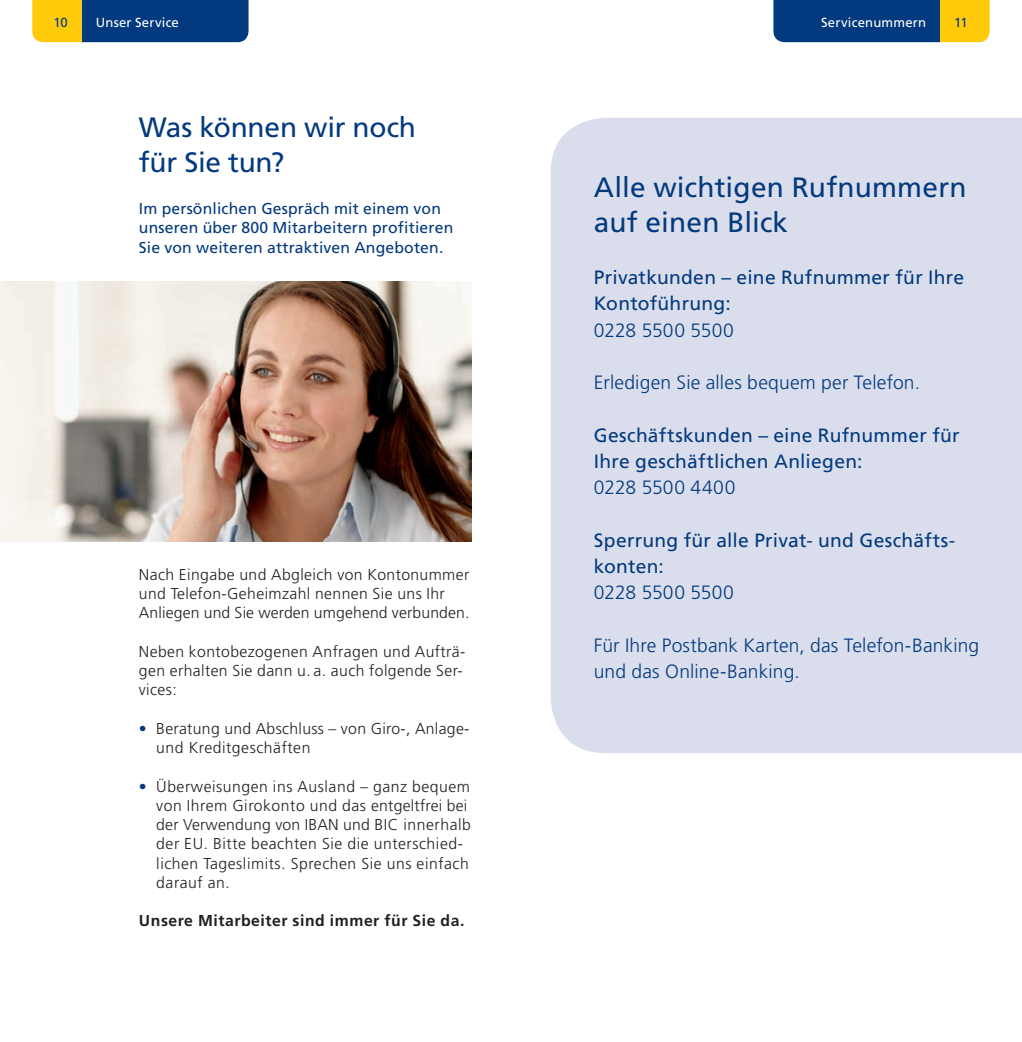
<style>
.page{position:relative;width:1022px;height:1042px;background:#fff}
.page>*{position:absolute;margin:0;border:0;box-sizing:border-box;transform-origin:0 0}
.t1{font:28px/35px "Frutiger LT Std";color:#03397e}
.t2{font:19.25px/26.2px "Frutiger LT Std";letter-spacing:.015em;color:#03397e}
.t3{font:300 19.25px/26.2px "Frutiger LT Std";letter-spacing:.01em;color:#03397e}
.t4{font:300 15.75px/19.2px "Frutiger LT Std";letter-spacing:.025em;color:#231f20}
.t5{font:15.75px/19.2px "Frutiger LT Std";letter-spacing:.01em;color:#03397e}
.t6{font:700 15.75px "Frutiger LT Std";letter-spacing:.035em;color:#231f20}
.t7{font:13.12px "Frutiger LT Std";letter-spacing:.02em;color:#fff}
.t8{font:13.12px "Frutiger LT Std";color:#03397e}
.s1{color:#03397e}
</style>
<div class="page">
<div style="left:551px;top:118px;width:471px;height:635px;background:#dadeec"></div>
<img style="left:0;top:281px;width:471px;height:260px">
<svg style="left:773px;top:0;width:217px;height:42px;background:#3d5b64"></svg>
<svg style="left:32px;top:0;width:217px;height:42px;background:#3d5b64"></svg>
<p class="t8" style="left:54px;top:15px;width:16px">10</p>
<p class="t7" style="left:96px;top:15px;width:85px">Unser Service</p>
<p class="t7" style="left:821px;top:15px;width:107px">Servicenummern</p>
<p class="t8" style="left:954px;top:15px;width:15px">11</p>
<h1 class="t1" style="left:139px;top:110px;width:279px">Was können wir noch für Sie tun?</h1>
<p class="t5" style="left:139px;top:199px;width:316px">Im persönlichen Gespräch mit einem von unseren über 800 Mitarbeitern profitieren<br>Sie von weiteren attraktiven Angeboten.</p>
<p class="t4" style="left:139px;top:565px;width:332px">Nach Eingabe und Abgleich von Kontonummer und Telefon-Geheimzahl nennen Sie uns Ihr<br>Anliegen und Sie werden umgehend verbunden.</p>
<p class="t4" style="left:139px;top:642px;width:328px">Neben kontobezogenen Anfragen und Aufträ&shy;gen erhalten Sie dann u. a. auch folgende Ser&shy;vices:</p>
<p class="t4" style="left:156px;top:719px;width:315px;text-indent:-17px"><span class="s1">•</span> Beratung und Abschluss – von Giro-, Anlage&shy;und Kreditgeschäften</p>
<p class="t4" style="left:156px;top:777px;width:316px;text-indent:-17px"><span class="s1">•</span> Überweisungen ins Ausland – ganz bequem von Ihrem Girokonto und das entgeltfrei bei der Verwendung von IBAN und BIC innerhalb der EU. Bitte beachten Sie die unterschied&shy;lichen Tageslimits. Sprechen Sie uns einfach darauf an.</p>
<p class="t6" style="left:139px;top:911px;width:327px">Unsere Mitarbeiter sind immer für Sie da.</p>
<h1 class="t1" style="left:594px;top:169px;width:374px">Alle wichtigen Rufnummern auf einen Blick</h1>
<p class="t2" style="left:594px;top:264px;width:372px">Privatkunden – eine Rufnummer für Ihre<br>Kontoführung:</p>
<p class="t3" style="left:594px;top:317px;width:141px">0228 5500 5500</p>
<p class="t3" style="left:594px;top:370px;width:328px">Erledigen Sie alles bequem per Telefon.</p>
<p class="t2" style="left:594px;top:422px;width:367px">Geschäftskunden – eine Rufnummer für<br>Ihre geschäftlichen Anliegen:</p>
<p class="t3" style="left:594px;top:475px;width:143px">0228 5500 4400</p>
<p class="t2" style="left:594px;top:527px;width:363px">Sperrung für alle Privat- und Geschäfts&shy;konten:</p>
<p class="t3" style="left:594px;top:580px;width:141px">0228 5500 5500</p>
<p class="t3" style="left:594px;top:632px;width:387px">Für Ihre Postbank Karten, das Telefon-Banking und das Online-Banking.</p>
</div>
